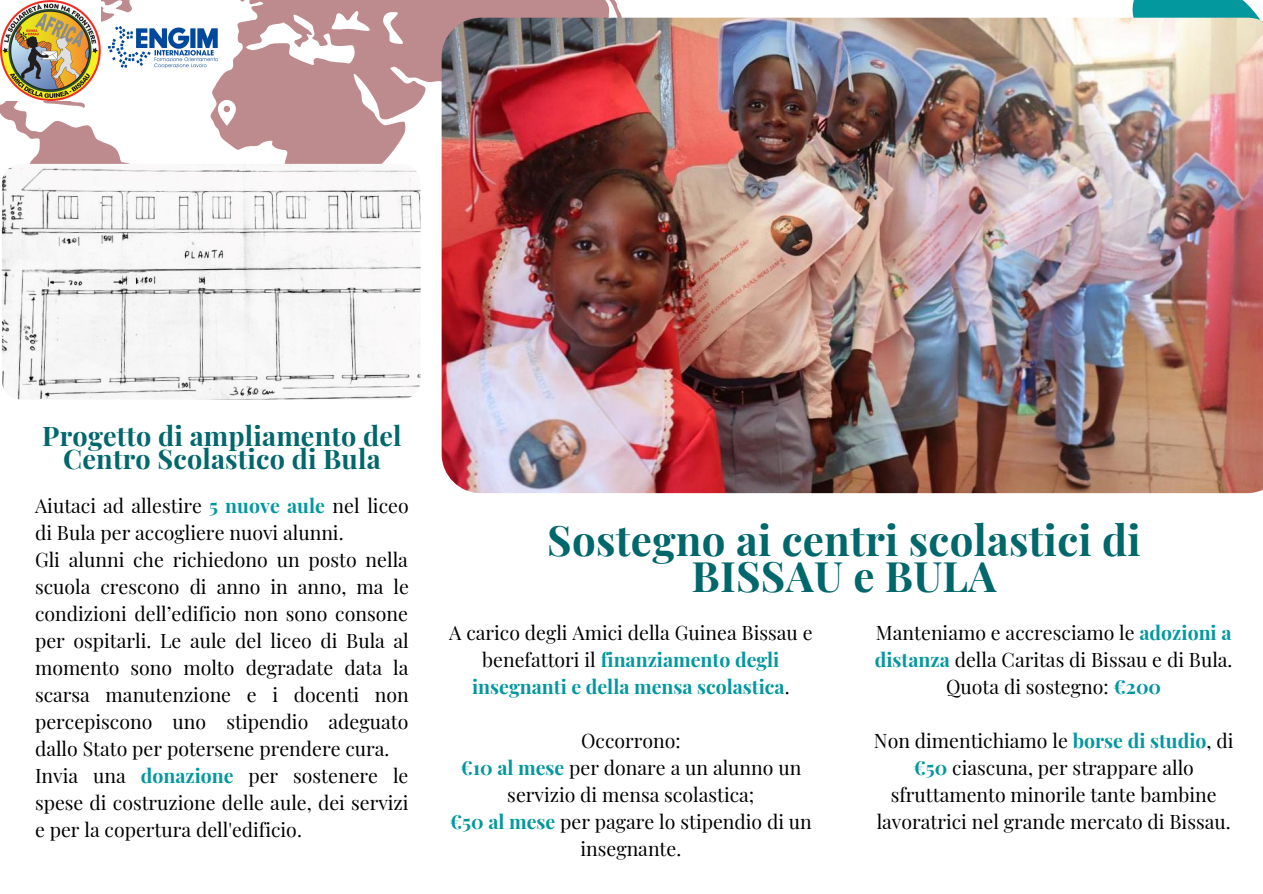
<style>
.page{position:relative;width:1263px;height:894px;background:#fff}
.page>*{position:absolute;margin:0;border:0;box-sizing:border-box;transform-origin:0 0}
.t1{font:700 42px/36px "Playfair Display";letter-spacing:.005em;color:#00676b;text-align:center}
.t2{font:700 27px/23.5px "Playfair Display";letter-spacing:.005em;color:#00676b;text-align:center}
.t3{font:19.5px/27px "Playfair Display";color:#000;text-align:center}
.s1{font-weight:700;color:#03989e}
</style>
<div class="page">
<svg style="left:1119px;top:0;width:140px;height:18px;background:#2da8ad"></svg>
<svg style="left:210px;top:0;width:462px;height:278px;fill:#bd8a8d"></svg>
<svg style="left:0;top:0;width:132px;height:337px"></svg>
<svg style="left:218px;top:100px;width:18px;height:26px"></svg>
<img style="left:442px;top:18px;width:821px;height:475px">
<img style="left:0;top:0;width:100px;height:100px">
<img style="left:109px;top:26px;width:109px;height:42px">
<img style="left:2px;top:164px;width:419px;height:235px;border-radius:20px">
<h2 class="t2" style="left:42px;top:422px;width:361px">Progetto di ampliamento del<br>Centro Scolastico di Bula</h2>
<p class="t3" style="left:35px;top:491px;width:375px;text-align:left">Aiutaci ad allestire <span class="s1">5 nuove aule</span> nel liceo di Bula per accogliere nuovi alunni.<br>Gli alunni che richiedono un posto nella scuola crescono di anno in anno, ma le condizioni dell’edificio non sono consone per ospitarli. Le aule del liceo di Bula al momento sono molto degradate data la scarsa manutenzione e i docenti non percepiscono uno stipendio adeguato dallo Stato per potersene prendere cura.<br>Invia una <span class="s1">donazione</span> per sostenere le spese di costruzione delle aule, dei servizi e per la copertura dell'edificio.</p>
<h1 class="t1" style="left:547px;top:520px;width:595px">Sostegno ai centri scolastici di<br>BISSAU e BULA</h1>
<p class="t3" style="left:449px;top:618px;width:365px">A carico degli Amici della Guinea Bissau e benefattori il <span class="s1">finanziamento degli insegnanti e della mensa scolastica</span>.</p>
<p class="t3" style="left:450px;top:726px;width:364px">Occorrono:<br><span class="s1">€10 al mese</span> per donare a un alunno un servizio di mensa scolastica;<br><span class="s1">€50 al mese</span> per pagare lo stipendio di un insegnante.</p>
<p class="t3" style="left:875px;top:618px;width:359px">Manteniamo e accresciamo le <span class="s1">adozioni a distanza</span> della Caritas di Bissau e di Bula.<br>Quota di sostegno: <span class="s1">€200</span></p>
<p class="t3" style="left:874px;top:726px;width:361px">Non dimentichiamo le <span class="s1">borse di studio</span>, di <span class="s1">€50</span> ciascuna, per strappare allo sfruttamento minorile tante bambine lavoratrici nel grande mercato di Bissau.</p>
</div>
